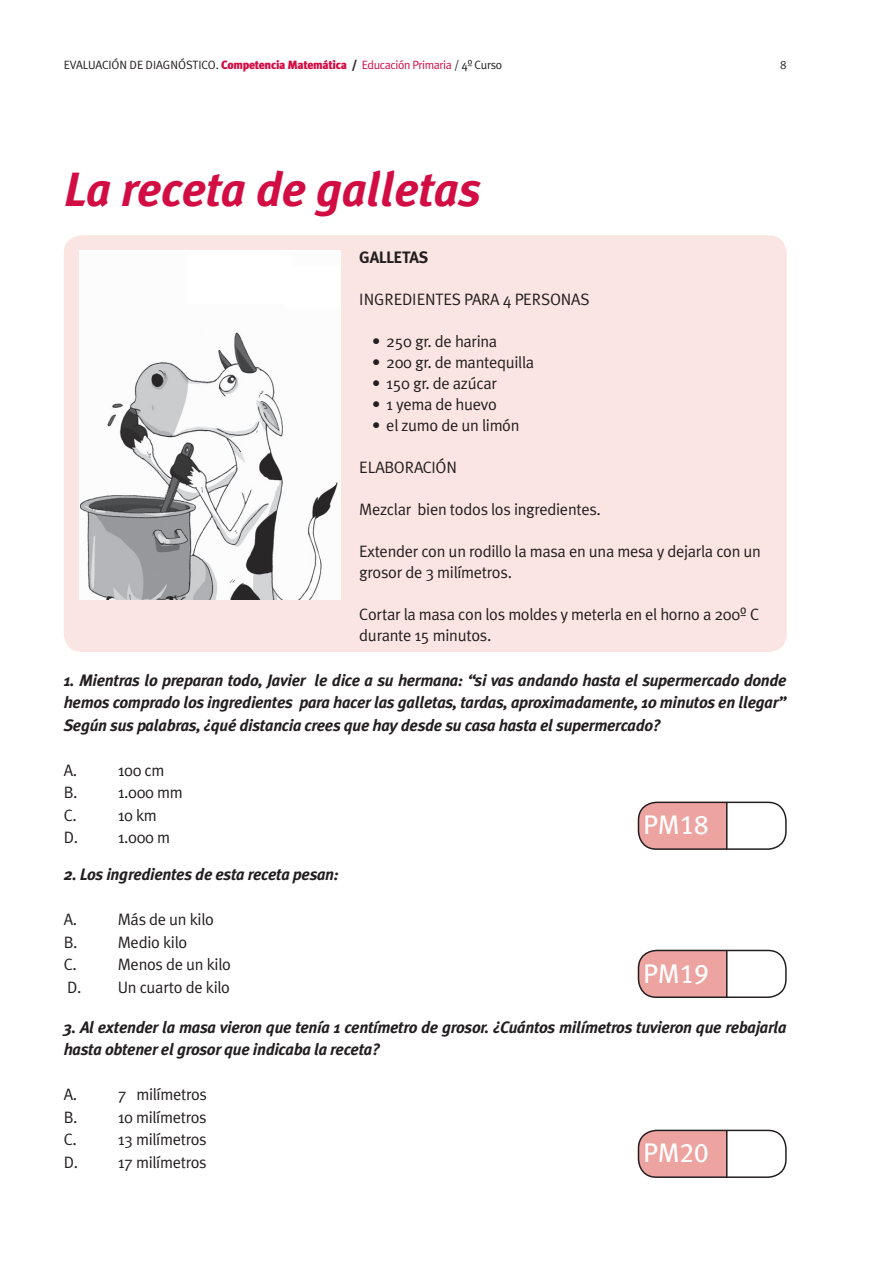
<style>
.page{position:relative;width:893px;height:1263px;background:#fff}
.page>*{position:absolute;margin:0;border:0;box-sizing:border-box;transform-origin:0 0}
.t1{font:italic 700 48px "Meta Plus";letter-spacing:-.01em;color:#d20d44}
.t2{font:27px "Meta Plus Book Caps";color:#fff}
.t3{font:16.5px/22.5px "Meta Plus";letter-spacing:-.02em;color:#231f20}
.t4{font:italic 700 16.5px/22.5px "Meta Plus";letter-spacing:-.02em;color:#231f20;text-align:justify}
.t5{font:700 16.5px "Meta Plus";letter-spacing:-.02em;color:#231f20}
.t6{font:12px "Meta Plus";letter-spacing:-.03em;color:#231f20}
.s1{font-weight:900;color:#d20d44}
.s2{font-weight:900}
.s3{color:#d20d44}
</style>
<div class="page">
<div style="left:64px;top:235px;width:723px;height:417px;background:#fae5e2;border-radius:18px"></div>
<img style="left:80px;top:251px;width:260px;height:349px">
<div style="left:638px;top:802px;width:88px;height:47px;background:#eda39f"></div>
<div style="left:638px;top:801px;width:149px;height:49px;border:2px solid #231f20;border-radius:18px"></div>
<hr style="left:726px;top:802px;width:1px;height:47px;background:#231f20">
<div style="left:638px;top:950px;width:88px;height:47px;background:#eda39f"></div>
<div style="left:638px;top:950px;width:149px;height:48px;border:2px solid #231f20;border-radius:18px"></div>
<hr style="left:726px;top:950px;width:1px;height:47px;background:#231f20">
<div style="left:638px;top:1130px;width:88px;height:47px;background:#eda39f"></div>
<div style="left:638px;top:1130px;width:149px;height:48px;border:2px solid #231f20;border-radius:18px"></div>
<hr style="left:726px;top:1130px;width:1px;height:47px;background:#231f20">
<p class="t6" style="left:64px;top:58px;width:440px">EVALUACIÓN DE DIAGNÓSTICO. <span class="s1">Competencia Matemática</span> <span class="s2">/</span> <span class="s3">Educación Primaria</span> / 4º Curso</p>
<p class="t6" style="left:780px;top:58px;width:8px">8</p>
<h1 class="t1" style="left:64px;top:161px;width:419px">La receta de galletas</h1>
<p class="t5" style="left:359px;top:248px;width:71px">GALLETAS</p>
<p class="t3" style="left:359px;top:288px;width:232px">INGREDIENTES PARA 4 PERSONAS</p>
<p class="t3" style="left:372px;top:330px;width:127px">• 250 gr. de harina</p>
<p class="t3" style="left:372px;top:351px;width:164px">• 200 gr. de mantequilla</p>
<p class="t3" style="left:372px;top:372px;width:126px">• 150 gr. de azúcar</p>
<p class="t3" style="left:372px;top:393px;width:126px">• 1 yema de huevo</p>
<p class="t3" style="left:372px;top:414px;width:149px">• el zumo de un limón</p>
<p class="t3" style="left:359px;top:456px;width:99px">ELABORACIÓN</p>
<p class="t3" style="left:359px;top:498px;width:243px">Mezclar bien todos los ingredientes.</p>
<p class="t3" style="left:359px;top:541px;width:403px;line-height:21px">Extender con un rodillo la masa en una mesa y dejarla con un grosor de 3 milímetros.</p>
<p class="t3" style="left:359px;top:604px;width:401px;line-height:21px">Cortar la masa con los moldes y meterla en el horno a 200º C durante 15 minutos.</p>
<p class="t4" style="left:64px;top:668px;width:724px">1. Mientras lo preparan todo, Javier le dice a su hermana: “si vas andando hasta el supermercado donde hemos comprado los ingredientes para hacer las galletas, tardas, aproximadamente, 10 minutos en llegar” Según sus palabras, ¿qué distancia crees que hay desde su casa hasta el supermercado?</p>
<p class="t3" style="left:64px;top:758px;width:15px">A.</p>
<p class="t3" style="left:118px;top:758px;width:48px">100 cm</p>
<p class="t3" style="left:64px;top:781px;width:15px">B.</p>
<p class="t3" style="left:118px;top:781px;width:66px">1.000 mm</p>
<p class="t3" style="left:64px;top:803px;width:15px">C.</p>
<p class="t3" style="left:64px;top:803px;width:108px;text-indent:54px">10 km<br>D. 1.000 m</p>
<p class="t4" style="left:64px;top:863px;width:277px">2. Los ingredientes de esta receta pesan:</p>
<p class="t3" style="left:64px;top:908px;width:15px">A.</p>
<p class="t3" style="left:118px;top:908px;width:98px">Más de un kilo</p>
<p class="t3" style="left:64px;top:931px;width:15px">B.</p>
<p class="t3" style="left:118px;top:931px;width:71px">Medio kilo</p>
<p class="t3" style="left:64px;top:953px;width:15px">C.</p>
<h2 class="t2" style="left:643px;top:809px;width:67px">PM18</h2>
<p class="t3" style="left:67px;top:953px;width:165px;text-align:right">Menos de un kilo<br>D. Un cuarto de kilo</p>
<p class="t4" style="left:64px;top:1016px;width:724px">3. Al extender la masa vieron que tenía 1 centímetro de grosor. ¿Cuántos milímetros tuvieron que rebajarla hasta obtener el grosor que indicaba la receta?</p>
<p class="t3" style="left:64px;top:1083px;width:15px">A.</p>
<p class="t3" style="left:118px;top:1083px;width:91px">7 milímetros</p>
<p class="t3" style="left:64px;top:1106px;width:15px">B.</p>
<p class="t3" style="left:118px;top:1106px;width:90px">10 milímetros</p>
<p class="t3" style="left:64px;top:1128px;width:15px">C.</p>
<h2 class="t2" style="left:643px;top:957px;width:67px">PM19</h2>
<p class="t3" style="left:64px;top:1128px;width:144px;text-align:right">13 milímetros<br>D. 17 milímetros</p>
<h2 class="t2" style="left:643px;top:1137px;width:67px">PM20</h2>
</div>
